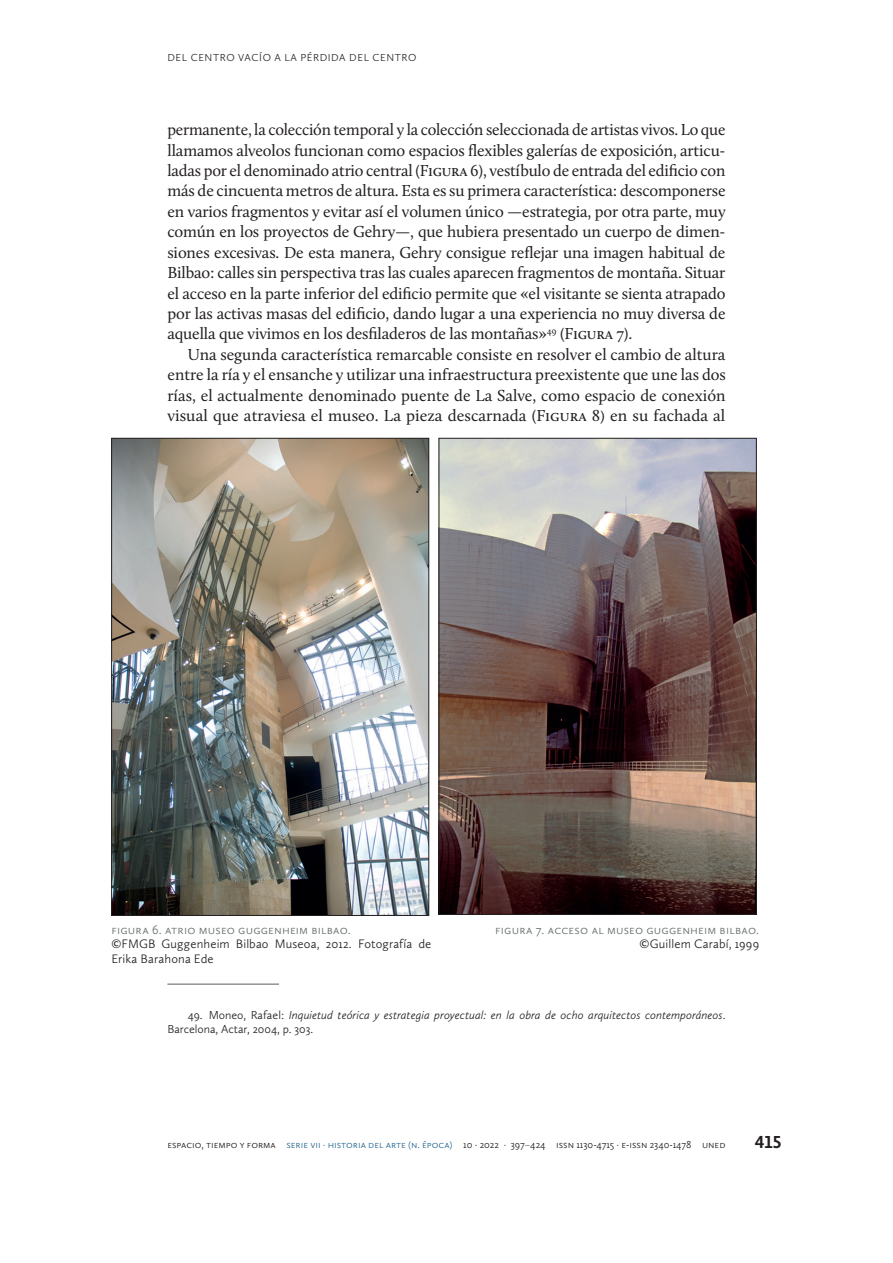
<style>
.page{position:relative;width:893px;height:1263px;background:#fff}
.page>*{position:absolute;margin:0;border:0;box-sizing:border-box;transform-origin:0 0}
.t1{font:700 18px "Calluna Sans";color:#231f20}
.t2{font:16.5px/20.4px "Calluna";color:#231f20;text-align:justify}
.t3{font:300 12.75px/14.2px "Calluna Sans";letter-spacing:.01em;color:#231f20}
.t4{font:300 12.75px "Calluna Sans";letter-spacing:.015em;color:#67706e}
.t5{font:italic 300 12px/14.4px "Calluna Sans";color:#231f20}
.t6{font:300 10.5px "Calluna Sans";color:#231f20}
.t7{font:300 10.5px "Calluna Sans";color:#286790}
.t8{font:300 10.5px "Calluna Sans";letter-spacing:.055em;color:#231f20}
.s1{font-style:normal}
.s2{color:#286790}
.s3{font-weight:400;color:#67706e}
</style>
<div class="page">
<hr style="left:167px;top:983px;width:112px;height:2px;background:#67706e">
<img style="left:113px;top:440px;width:314px;height:474px">
<div style="left:111px;top:438px;width:318px;height:478px;border:1px solid #231f20"></div>
<img style="left:441px;top:440px;width:313px;height:472px">
<div style="left:439px;top:438px;width:317px;height:476px;border:1px solid #231f20"></div>
<p class="t8" style="left:167px;top:52px;width:153px">Del centro vac ío a la pérdida</p>
<p class="t6" style="left:349px;top:52px;width:58px">del centro</p>
<p class="t2" style="left:167px;top:119px;width:560px">permanente, la colección temporal y la colección seleccionada de artistas vivos. Lo que llamamos alveolos funcionan como espacios flexibles galerías de exposición, articu&shy;ladas por el denominado atrio central (Figura 6), vestíbulo de entrada del edificio con más de cincuenta metros de altura. Esta es su primera característica: descomponerse en varios fragmentos y evitar así el volumen único —estrategia, por otra parte, muy común en los proyectos de Gehry—, que hubiera presentado un cuerpo de dimen&shy;siones excesivas. De esta manera, Gehry consigue reflejar una imagen habitual de Bilbao: calles sin perspectiva tras las cuales aparecen fragmentos de montaña. Situar el acceso en la parte inferior del edificio permite que «el visitante se sienta atrapado por las activas masas del edificio, dando lugar a una experiencia no muy diversa de aquella que vivimos en los desfiladeros de las montañas»<sup>49</sup> (Figura 7).</p>
<p class="t2" style="left:167px;top:344px;width:560px;text-indent:20px">Una segunda característica remarcable consiste en resolver el cambio de altura entre la ría y el ensanche y utilizar una infraestructura preexistente que une las dos rías, el actualmente denominado puente de La Salve, como espacio de conexión visual que atraviesa el museo. La pieza descarnada (Figura 8) en su fachada al</p>
<p class="t4" style="left:111px;top:922px;width:241px">FIGURA 6. ATRIO MUSEO GUGGENH EIM BILBAO.</p>
<p class="t3" style="left:111px;top:937px;width:322px">©FM GB Guggenheim Bilbao M useoa, 2012. Fotografía de<br>Erika Barahona Ede</p>
<p class="t4" style="left:495px;top:922px;width:265px">FIGURA 7. ACCESO AL MUSEO GUGGENH EIM BILBAO.</p>
<p class="t3" style="left:640px;top:936px;width:121px">©Guillem Carabí, 1999</p>
<p class="t5" style="left:167px;top:1007px;width:560px;text-indent:20px"><span class="s1">49. M oneo, Rafael:</span> Inquietud teórica y estrategia proyectual: en la obra de ocho arquitectos contemporáneos<span class="s1">.<br>Barcelona, Actar, 2004, p. 303.</span></p>
<p class="t6" style="left:167px;top:1138px;width:129px">ESPACIO, TIEMPO Y FORMA <span class="s2">Serie</span></p>
<p class="t7" style="left:310px;top:1138px;width:30px">VII · historia</p>
<p class="t7" style="left:368px;top:1138px;width:24px">del arte</p>
<p class="t7" style="left:408px;top:1138px;width:26px">(n. época</p>
<p class="t6" style="left:450px;top:1138px;width:276px"><span class="s2">)</span> 10 · 2022 · 397<span class="s3">–</span>424 ISSN 1130-4715 · e-iss n 2340-1478 UN ED</p>
<p class="t1" style="left:755px;top:1131px;width:28px">415</p>
</div>
